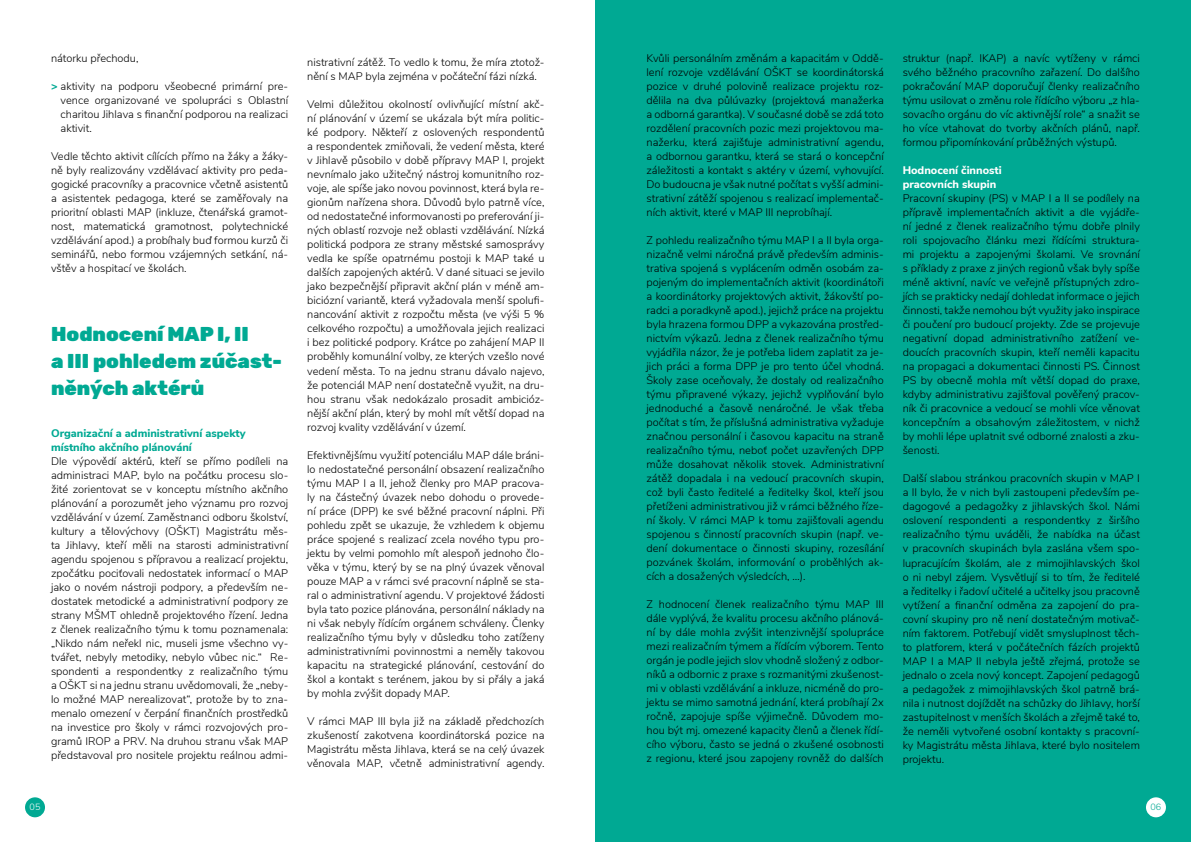
<style>
.page{position:relative;width:1191px;height:842px;background:#fff}
.page>*{position:absolute;margin:0;border:0;box-sizing:border-box;transform-origin:0 0}
.t1{font:900 20px/27px "Rubik";color:#00a993}
.t2{font:300 11px/14px "Nunito Sans";color:#000;text-align:justify}
.t3{font:800 11px/14px "Nunito Sans";color:#00a993}
.t4{font:800 11px/14px "Nunito Sans";color:#fff}
.t5{font:300 9px "Nunito Sans";color:#fff}
.t6{font:300 9px "Nunito Sans";color:#00a993}
.s1{font-weight:800;color:#00a993}
</style>
<div class="page">
<div style="left:595px;top:0;width:596px;height:842px;background:#00a993"></div>
<div style="left:25px;top:797px;width:20px;height:20px;background:#00a993;border-radius:50%"></div>
<div style="left:1146px;top:797px;width:20px;height:20px;background:#fff;border-radius:50%"></div>
<p class="t2" style="left:51px;top:51px;width:89px">nátorku přechodu,</p>
<p class="t2" style="left:61px;top:79px;width:229px;text-indent:-10px"><span class="s1">&gt;</span> aktivity na podporu všeobecné primární pre&shy;vence organizované ve spolupráci s Oblastní charitou Jihlava s finanční podporou na realizaci aktivit.</p>
<p class="t2" style="left:51px;top:149px;width:239px">Vedle těchto aktivit cílících přímo na žáky a žáky&shy;ně byly realizovány vzdělávací aktivity pro peda&shy;gogické pracovníky a pracovnice včetně asistentů a asistentek pedagoga, které se zaměřovaly na prioritní oblasti MAP (inkluze, čtenářská gramot&shy;nost, matematická gramotnost, polytechnické vzdělávání apod.) a probíhaly buď formou kurzů či seminářů, nebo formou vzájemných setkání, ná&shy;vštěv a hospitací ve školách.</p>
<h1 class="t1" style="left:51px;top:321px;width:232px">Hodnocení MAP I, II<br>a III pohledem zúčast&shy;něných aktérů</h1>
<p class="t3" style="left:51px;top:426px;width:196px">Organizační a administrativní aspekty místního akčního plánování</p>
<p class="t2" style="left:51px;top:454px;width:239px">Dle výpovědí aktérů, kteří se přímo podíleli na administraci MAP, bylo na počátku procesu slo&shy;žité zorientovat se v konceptu místního akčního plánování a porozumět jeho významu pro rozvoj vzdělávání v území. Zaměstnanci odboru školství, kultury a tělovýchovy (OŠKT) Magistrátu měs&shy;ta Jihlavy, kteří měli na starosti administrativní agendu spojenou s přípravou a realizací projektu, zpočátku pociťovali nedostatek informací o MAP jako o novém nástroji podpory, a především ne&shy;dostatek metodické a administrativní podpory ze strany MŠMT ohledně projektového řízení. Jedna z členek realizačního týmu k tomu poznamenala: „Nikdo nám neřekl nic, museli jsme všechno vy&shy;tvářet, nebyly metodiky, nebylo vůbec nic.“ Re&shy;spondenti a respondentky z realizačního týmu a OŠKT si na jednu stranu uvědomovali, že „neby&shy;lo možné MAP nerealizovat“, protože by to zna&shy;menalo omezení v čerpání finančních prostředků na investice pro školy v rámci rozvojových pro&shy;gramů IROP a PRV. Na druhou stranu však MAP představoval pro nositele projektu reálnou admi-</p>
<p class="t2" style="left:307px;top:55px;width:239px">nistrativní zátěž. To vedlo k tomu, že míra ztotož&shy;nění s MAP byla zejména v počáteční fázi nízká.</p>
<p class="t2" style="left:307px;top:97px;width:239px">Velmi důležitou okolností ovlivňující místní akč&shy;ní plánování v území se ukázala být míra politic&shy;ké podpory. Někteří z oslovených respondentů a respondentek zmiňovali, že vedení města, které v Jihlavě působilo v době přípravy MAP I, projekt nevnímalo jako užitečný nástroj komunitního roz&shy;voje, ale spíše jako novou povinnost, která byla re&shy;gionům nařízena shora. Důvodů bylo patrně více, od nedostatečné informovanosti po preferování ji&shy;ných oblastí rozvoje než oblasti vzdělávání. Nízká politická podpora ze strany městské samosprávy vedla ke spíše opatrnému postoji k MAP také u dalších zapojených aktérů. V dané situaci se jevilo jako bezpečnější připravit akční plán v méně am&shy;biciózní variantě, která vyžadovala menší spolufi&shy;nancování aktivit z rozpočtu města (ve výši 5 % celkového rozpočtu) a umožňovala jejich realizaci i bez politické podpory. Krátce po zahájení MAP II proběhly komunální volby, ze kterých vzešlo nové vedení města. To na jednu stranu dávalo najevo, že potenciál MAP není dostatečně využit, na dru&shy;hou stranu však nedokázalo prosadit ambicióz&shy;nější akční plán, který by mohl mít větší dopad na rozvoj kvality vzdělávání v území.</p>
<p class="t2" style="left:307px;top:447px;width:239px">Efektivnějšímu využití potenciálu MAP dále bráni&shy;lo nedostatečné personální obsazení realizačního týmu MAP I a II, jehož členky pro MAP pracova&shy;ly na částečný úvazek nebo dohodu o provede&shy;ní práce (DPP) ke své běžné pracovní náplni. Při pohledu zpět se ukazuje, že vzhledem k objemu práce spojené s realizací zcela nového typu pro&shy;jektu by velmi pomohlo mít alespoň jednoho člo&shy;věka v týmu, který by se na plný úvazek věnoval pouze MAP a v rámci své pracovní náplně se sta&shy;ral o administrativní agendu. V projektové žádosti byla tato pozice plánována, personální náklady na ni však nebyly řídícím orgánem schváleny. Členky realizačního týmu byly v důsledku toho zatíženy administrativními povinnostmi a neměly takovou kapacitu na strategické plánování, cestování do škol a kontakt s terénem, jakou by si přály a jaká by mohla zvýšit dopady MAP.</p>
<p class="t2" style="left:307px;top:713px;width:239px">V rámci MAP III byla již na základě předchozích zkušeností zakotvena koordinátorská pozice na Magistrátu města Jihlava, která se na celý úvazek věnovala MAP, včetně administrativní agendy.</p>
<p class="t2" style="left:646px;top:51px;width:239px">Kvůli personálním změnám a kapacitám v Oddě&shy;lení rozvoje vzdělávání OŠKT se koordinátorská pozice v druhé polovině realizace projektu roz&shy;dělila na dva půlúvazky (projektová manažerka a odborná garantka). V současné době se zdá toto rozdělení pracovních pozic mezi projektovou ma&shy;nažerku, která zajišťuje administrativní agendu, a odbornou garantku, která se stará o koncepční záležitosti a kontakt s aktéry v území, vyhovující.<br>Do budoucna je však nutné počítat s vyšší admini&shy;strativní zátěží spojenou s realizací implementač&shy;ních aktivit, které v MAP III neprobíhají.</p>
<p class="t2" style="left:646px;top:233px;width:239px">Z pohledu realizačního týmu MAP I a II byla orga&shy;nizačně velmi náročná právě především adminis&shy;trativa spojená s vyplácením odměn osobám za&shy;pojeným do implementačních aktivit (koordinátoři a koordinátorky projektových aktivit, žákovští po&shy;radci a poradkyně apod.), jejichž práce na projektu byla hrazena formou DPP a vykazována prostřed&shy;nictvím výkazů. Jedna z členek realizačního týmu vyjádřila názor, že je potřeba lidem zaplatit za je&shy;jich práci a forma DPP je pro tento účel vhodná.<br>Školy zase oceňovaly, že dostaly od realizačního týmu připravené výkazy, jejichž vyplňování bylo jednoduché a časově nenáročné. Je však třeba počítat s tím, že příslušná administrativa vyžaduje značnou personální i časovou kapacitu na straně realizačního týmu, neboť počet uzavřených DPP může dosahovat několik stovek. Administrativní zátěž dopadala i na vedoucí pracovních skupin, což byli často ředitelé a ředitelky škol, kteří jsou přetíženi administrativou již v rámci běžného říze&shy;ní školy. V rámci MAP k tomu zajišťovali agendu spojenou s činností pracovních skupin (např. ve&shy;dení dokumentace o činnosti skupiny, rozesílání pozvánek školám, informování o proběhlých ak&shy;cích a dosažených výsledcích, …).</p>
<p class="t2" style="left:646px;top:597px;width:239px">Z hodnocení členek realizačního týmu MAP III dále vyplývá, že kvalitu procesu akčního plánová&shy;ní by dále mohla zvýšit intenzivnější spolupráce mezi realizačním týmem a řídícím výborem. Tento orgán je podle jejich slov vhodně složený z odbor&shy;níků a odbornic z praxe s rozmanitými zkušenost&shy;mi v oblasti vzdělávání a inkluze, nicméně do pro&shy;jektu se mimo samotná jednání, která probíhají 2x ročně, zapojuje spíše výjimečně. Důvodem mo&shy;hou být mj. omezené kapacity členů a členek řídí&shy;cího výboru, často se jedná o zkušené osobnosti z regionu, které jsou zapojeny rovněž do dalších</p>
<p class="t2" style="left:902px;top:51px;width:239px">struktur (např. IKAP) a navíc vytíženy v rámci svého běžného pracovního zařazení. Do dalšího pokračování MAP doporučují členky realizačního týmu usilovat o změnu role řídícího výboru „z hla&shy;sovacího orgánu do víc aktivnější role“ a snažit se ho více vtahovat do tvorby akčních plánů, např. formou připomínkování průběžných výstupů.</p>
<p class="t4" style="left:902px;top:163px;width:100px">Hodnocení činnosti pracovních skupin</p>
<p class="t2" style="left:902px;top:191px;width:239px">Pracovní skupiny (PS) v MAP I a II se podílely na přípravě implementačních aktivit a dle vyjádře&shy;ní jedné z členek realizačního týmu dobře plnily roli spojovacího článku mezi řídícími struktura&shy;mi projektu a zapojenými školami. Ve srovnání s příklady z praxe z jiných regionů však byly spíše méně aktivní, navíc ve veřejně přístupných zdro&shy;jích se prakticky nedají dohledat informace o jejich činnosti, takže nemohou být využity jako inspirace či poučení pro budoucí projekty. Zde se projevuje negativní dopad administrativního zatížení ve&shy;doucích pracovních skupin, kteří neměli kapacitu na propagaci a dokumentaci činnosti PS. Činnost PS by obecně mohla mít větší dopad do praxe, kdyby administrativu zajišťoval pověřený pracov&shy;ník či pracovnice a vedoucí se mohli více věnovat koncepčním a obsahovým záležitostem, v nichž by mohli lépe uplatnit své odborné znalosti a zku&shy;šenosti.</p>
<p class="t2" style="left:902px;top:471px;width:239px">Další slabou stránkou pracovních skupin v MAP I a II bylo, že v nich byli zastoupeni především pe&shy;dagogové a pedagožky z jihlavských škol. Námi oslovení respondenti a respondentky z širšího realizačního týmu uváděli, že nabídka na účast v pracovních skupinách byla zaslána všem spo&shy;lupracujícím školám, ale z mimojihlavských škol o ni nebyl zájem. Vysvětlují si to tím, že ředitelé a ředitelky i řadoví učitelé a učitelky jsou pracovně vytížení a finanční odměna za zapojení do pra&shy;covní skupiny pro ně není dostatečným motivač&shy;ním faktorem. Potřebují vidět smysluplnost těch&shy;to platforem, která v počátečních fázích projektů MAP I a MAP II nebyla ještě zřejmá, protože se jednalo o zcela nový koncept. Zapojení pedagogů a pedagožek z mimojihlavských škol patrně brá&shy;nila i nutnost dojíždět na schůzky do Jihlavy, horší zastupitelnost v menších školách a zřejmě také to, že neměli vytvořené osobní kontakty s pracovní&shy;ky Magistrátu města Jihlava, které bylo nositelem projektu.</p>
<p class="t5" style="left:30px;top:801px;width:12px">05</p>
<p class="t6" style="left:1150px;top:801px;width:12px">06</p>
</div>
